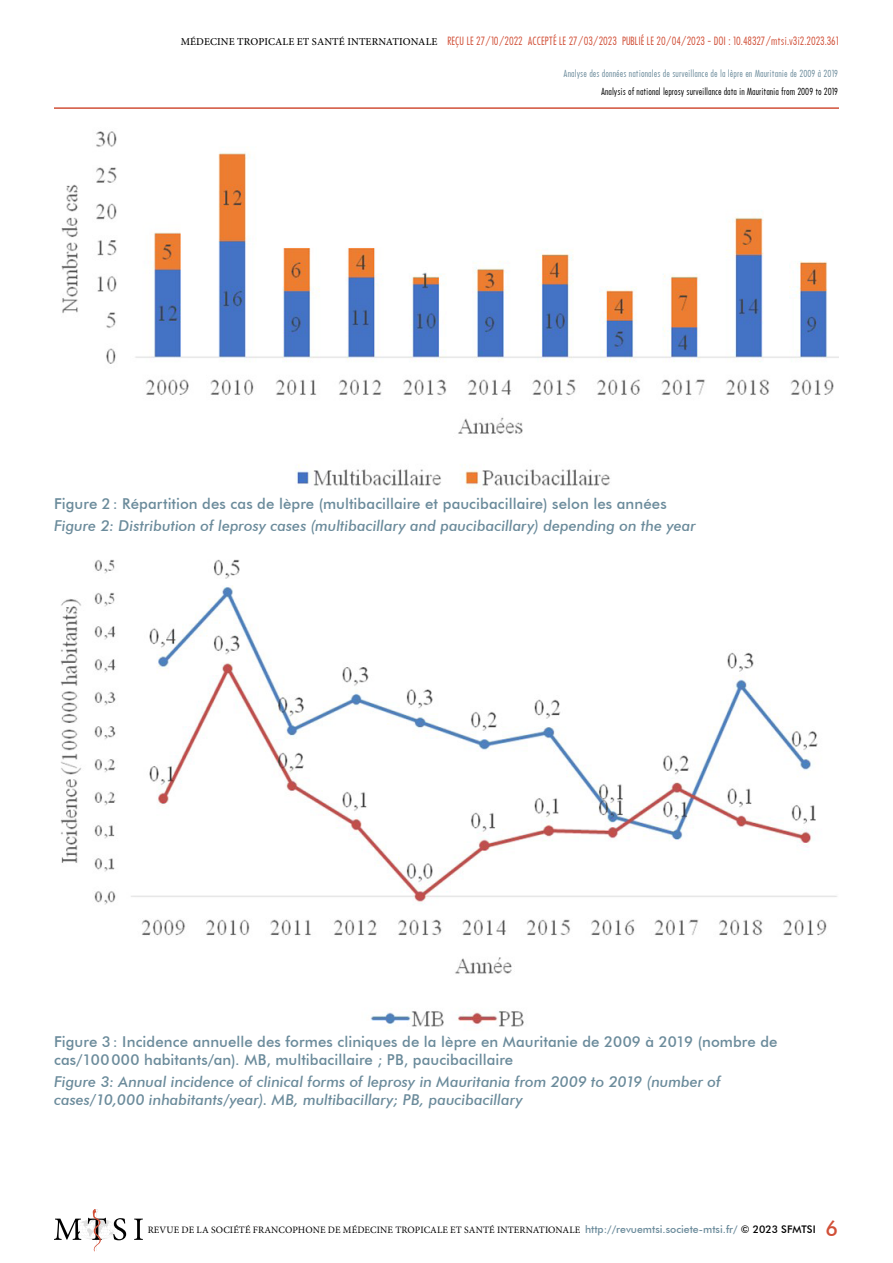
<style>
.page{position:relative;width:893px;height:1263px;background:#fff}
.page>*{position:absolute;margin:0;border:0;box-sizing:border-box;transform-origin:0 0}
.t1{font:italic 500 15px/18px "Futura BT";color:#6b8b9b}
.t2{font:500 15px/18px "Futura BT";letter-spacing:.005em;color:#6b8b9b}
.t3{font:500 10.5px "Futura Cond";color:#d15038}
.t4{font:9.75px "Minion Pro";letter-spacing:.01em;color:#000}
.t5{font:500 9px "Futura Cond";letter-spacing:.01em;color:#6b8b9b}
.t6{font:500 9px "Futura Cond";color:#000}
.s1{font-family:"Minion Pro";color:#000}
.s2{font-family:"Futura BT";font-weight:500;font-size:10.5px;color:#6b8b9b}
.s3{font-family:"Futura BT";font-weight:500;font-size:10.5px}
.s4{font-family:"Futura BT";font-weight:500;font-size:21px;color:#d15038}
</style>
<div class="page">
<hr style="left:54px;top:107px;width:785px;height:2px;background:#d15038">
<svg style="left:134px;top:1218px;width:9px;height:22px"></svg>
<svg style="left:54px;top:1209px;width:72px;height:43px"></svg>
<img style="left:61px;top:131px;width:778px;height:357px">
<img style="left:60px;top:559px;width:777px;height:468px">
<p class="t3" style="left:181px;top:34px;width:659px"><span class="s1">MÉDECINE TROPICALE ET SANTÉ INTERNATIONALE</span> REÇU LE 27/10/2022 ACCEPTÉ LE 27/03/2023 PUBLIÉ LE 20/04/2023 - DOI : 10.48327/mtsi.v3i2.2023.361</p>
<p class="t5" style="left:564px;top:68px;width:276px">Analyse des données nationales de surveillance de la lèpre en Mauritanie de 2009 à 2019</p>
<p class="t6" style="left:601px;top:86px;width:238px">Analysis of national leprosy surveillance data in Mauritania from 2009 to 2019</p>
<p class="t2" style="left:54px;top:494px;width:614px">Figure 2: Répartition des cas de lèpre (multibacillaire et paucibacillaire) selon les années</p>
<p class="t1" style="left:54px;top:517px;width:643px">Figure 2: Distribution of leprosy cases (multibacillary and paucibacillary) depending on the year</p>
<p class="t2" style="left:54px;top:1032px;width:725px">Figure 3: Incidence annuelle des formes cliniques de la lèpre en Mauritanie de 2009 à 2019 (nombre de cas/100000 habitants/an). MB, multibacillaire ; PB, paucibacillaire</p>
<p class="t1" style="left:54px;top:1073px;width:668px">Figure 3: Annual incidence of clinical forms of leprosy in Mauritania from 2009 to 2019 (number of cases/10,000 inhabitants/year). MB, multibacillary; PB, paucibacillary</p>
<p class="t4" style="left:148px;top:1223px;width:692px">REVUE DE LA SOCIÉTÉ FRANCOPHONE DE MÉDECINE TROPICALE ET SANTÉ INTERNATIONALE <span class="s2">http://revuemtsi.societe-mtsi.fr/</span> <span class="s3">© 2023 SFMTSI</span> <span class="s4">6</span></p>
</div>
